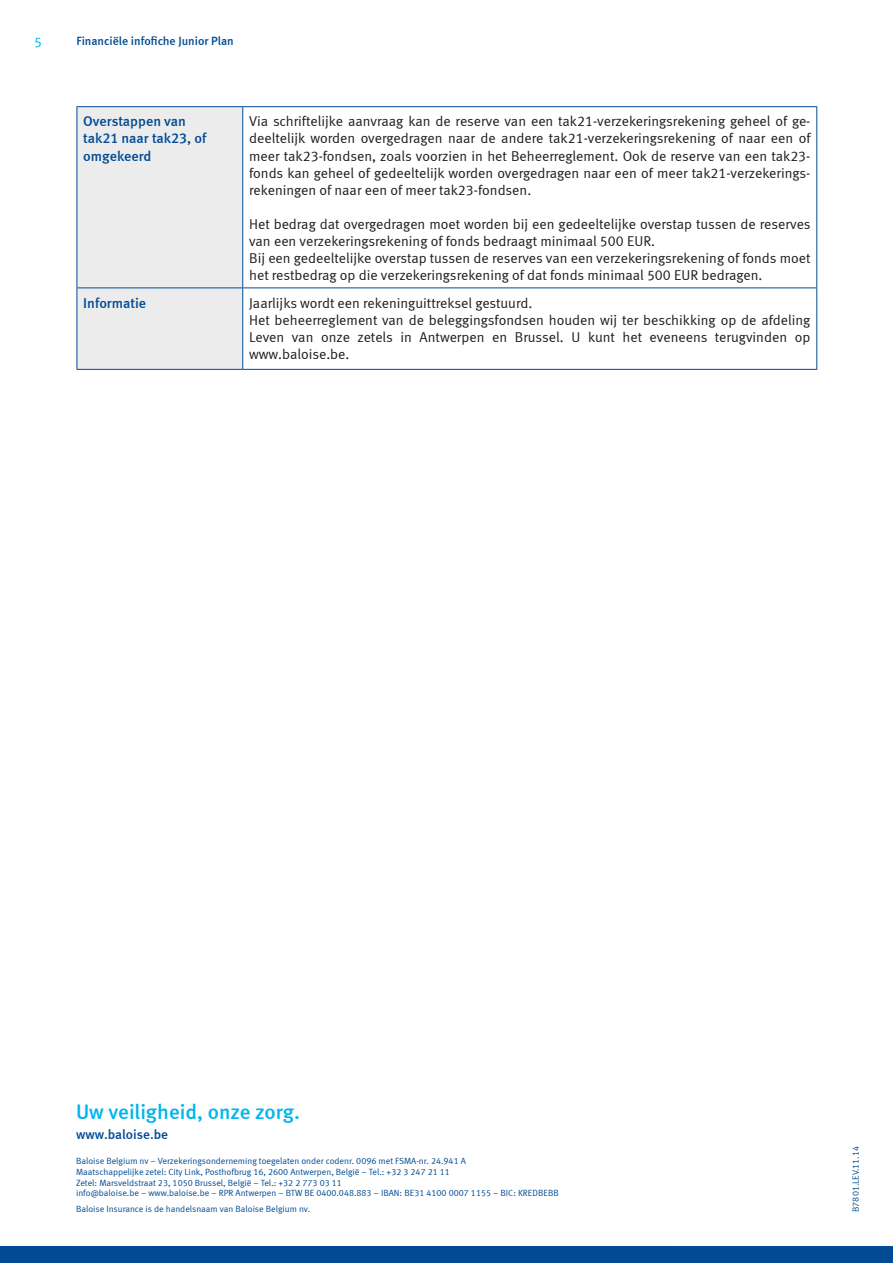
<style>
.page{position:relative;width:893px;height:1263px;background:#fff}
.page>*{position:absolute;margin:0;border:0;box-sizing:border-box;transform-origin:0 0}
.t1{font:21px "Meta Medium LF";color:#00b6ed}
.t2{font:14.25px/17.1px "Meta Normal LF";color:#1d1d1b}
.t3{font:14.25px/17.1px "Meta Medium LF";color:#004b94}
.t4{font:14.25px "Meta Normal LF";color:#00b6ed}
.t5{font:13.5px "Meta Medium LF";color:#004b94}
.t6{font:12px "Meta Medium LF";color:#004b94}
.t7{font:9px/10.8px "Meta Normal LF";color:#004b94}
</style>
<div class="page">
<div style="left:0;top:1246px;width:893px;height:17px;background:#004b94"></div>
<div style="left:78px;top:107px;width:164px;height:262px;background:#ececec"></div>
<hr style="left:77px;top:106px;width:166px;height:1px;background:#004b94">
<hr style="left:77px;top:107px;width:1px;height:180px;background:#004b94">
<hr style="left:243px;top:106px;width:574px;height:1px;background:#004b94">
<hr style="left:242px;top:107px;width:1px;height:180px;background:#004b94">
<hr style="left:816px;top:107px;width:1px;height:180px;background:#004b94">
<hr style="left:77px;top:287px;width:166px;height:1px;background:#004b94">
<hr style="left:77px;top:288px;width:1px;height:81px;background:#004b94">
<hr style="left:243px;top:287px;width:574px;height:1px;background:#004b94">
<hr style="left:242px;top:288px;width:1px;height:81px;background:#004b94">
<hr style="left:816px;top:288px;width:1px;height:81px;background:#004b94">
<hr style="left:77px;top:369px;width:166px;height:1px;background:#004b94">
<hr style="left:243px;top:369px;width:574px;height:1px;background:#004b94">
<p class="t4" style="left:34px;top:34px;width:9px">5</p>
<p class="t6" style="left:77px;top:34px;width:159px">Financiële infofiche Junior Plan</p>
<p class="t3" style="left:83px;top:113px;width:125px">Overstappen van tak21 naar tak23, of omgekeerd</p>
<p class="t2" style="left:249px;top:113px;width:563px;text-align:justify">Via schriftelijke aanvraag kan de reserve van een tak21-verzekeringsrekening geheel of ge&shy;deeltelijk worden overgedragen naar de andere tak21-verzekeringsrekening of naar een of meer tak23-fondsen, zoals voorzien in het Beheerreglement. Ook de reserve van een tak23- fonds kan geheel of gedeeltelijk worden overgedragen naar een of meer tak21-verzekerings&shy;rekeningen of naar een of meer tak23-fondsen.</p>
<p class="t2" style="left:249px;top:215px;width:563px">Het bedrag dat overgedragen moet worden bij een gedeeltelijke overstap tussen de reserves van een verzekeringsrekening of fonds bedraagt minimaal 500 EUR.<br>Bij een gedeeltelijke overstap tussen de reserves van een verzekeringsrekening of fonds moet het restbedrag op die verzekeringsrekening of dat fonds minimaal 500 EUR bedragen.</p>
<p class="t3" style="left:83px;top:294px;width:64px">Informatie</p>
<p class="t2" style="left:249px;top:294px;width:563px">Jaarlijks wordt een rekeninguittreksel gestuurd.<br>Het beheerreglement van de beleggingsfondsen houden wij ter beschikking op de afdeling Leven van onze zetels in Antwerpen en Brussel. U kunt het eveneens terugvinden op www.baloise.be.</p>
<h1 class="t1" style="left:76px;top:1100px;width:225px">Uw veiligheid, onze zorg.</h1>
<p class="t5" style="left:76px;top:1126px;width:94px">www.baloise.be</p>
<p class="t7" style="left:76px;top:1155px;width:484px">Baloise Belgium nv – Verzekeringsonderneming toegelaten onder codenr. 0096 met FSMA-nr. 24.941 A<br>Maatschappelijke zetel: City Link, Posthofbrug 16, 2600 Antwerpen, België – Tel.: +32 3 247 21 11<br>Zetel: Marsveldstraat 23, 1050 Brussel, België – Tel.: +32 2 773 03 11<br>info@baloise.be – www.baloise.be – RPR Antwerpen – BTW BE 0400.048.883 – IBAN: BE31 4100 0007 1155 – BIC: KREDBEBB</p>
<p class="t7" style="left:76px;top:1203px;width:236px">Baloise Insurance is de handelsnaam van Baloise Belgium nv.</p>
<p class="t7" style="left:850px;top:1212px;width:67px;rotate:-90deg">B7801.LEV.11.14</p>
</div>
